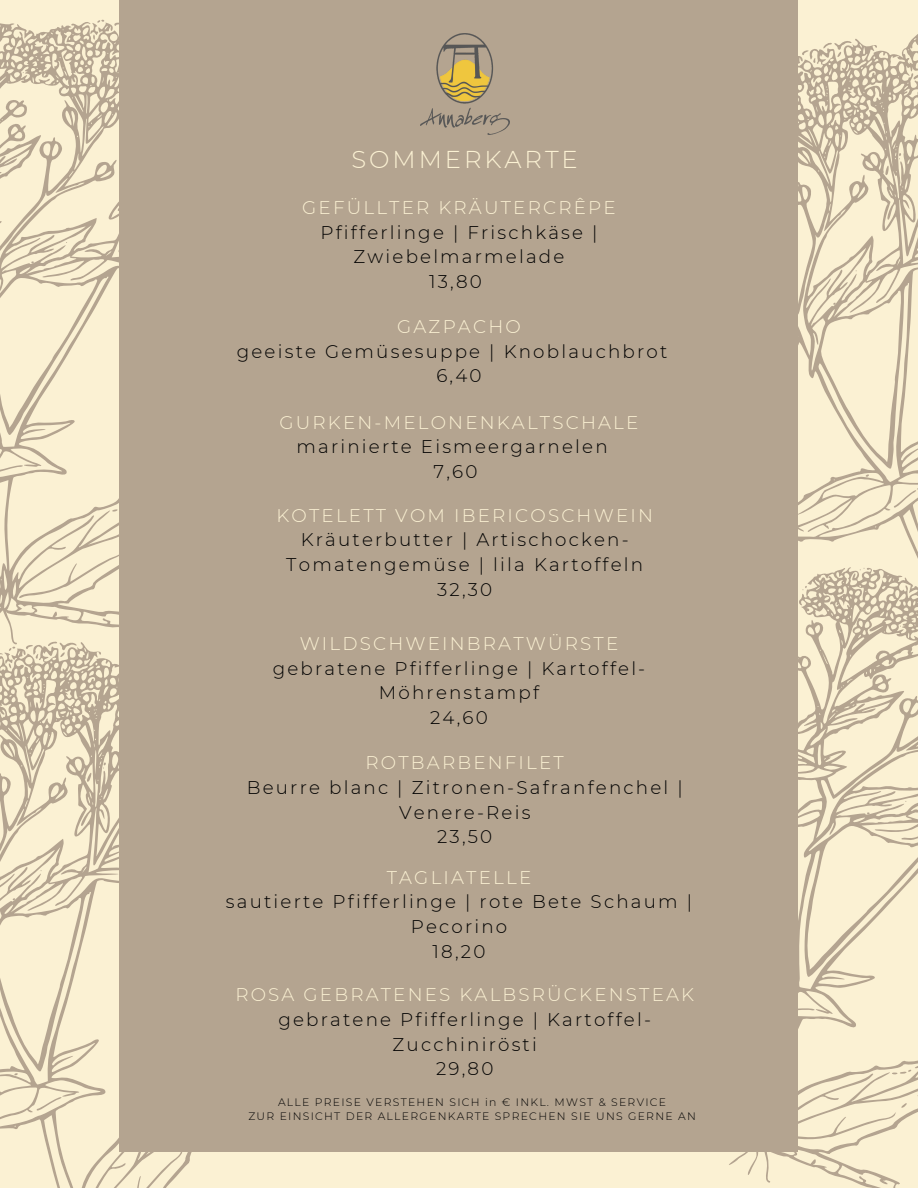
<style>
.page{position:relative;width:918px;height:1188px;background:#fff}
.page>*{position:absolute;margin:0;border:0;box-sizing:border-box;transform-origin:0 0}
.t1{font:300 24.3px "Montserrat";letter-spacing:.12em;color:#fbf1d3}
.t2{font:300 18.3px/24.8px "Montserrat";letter-spacing:.12em;color:#000;text-align:center}
.t3{font:300 18.3px "Montserrat";letter-spacing:.12em;color:#fbf1d3}
.t4{font:300 10.8px "Montserrat";letter-spacing:.12em;color:#000}
</style>
<div class="page">
<svg style="left:0;top:683px;width:319px;height:505px;background:#eadfc3"></svg>
<svg style="left:581px;top:712px;width:337px;height:476px;background:#efe4c7"></svg>
<svg style="left:0;top:0;width:120px;height:683px;background:#eadfc3"></svg>
<svg style="left:798px;top:0;width:120px;height:712px;background:#e6dabf"></svg>
<div style="left:120px;top:0;width:678px;height:1152px;background:#b4a490"></div>
<img style="left:420px;top:34px;width:89px;height:100px">
<p class="t1" style="left:352px;top:144px;width:228px">SOMMERKARTE</p>
<p class="t3" style="left:302px;top:196px;width:315px">GEFÜLLTER KRÄUTERCRÊPE</p>
<p class="t2" style="left:320px;top:220px;width:279px">Pfifferlinge | Frischkäse |<br>Zwiebelmarmelade</p>
<p class="t2" style="left:429px;top:269px;width:54px">13,80</p>
<p class="t3" style="left:397px;top:315px;width:125px">GAZPACHO</p>
<p class="t2" style="left:237px;top:339px;width:432px">geeiste Gemüsesuppe | Knoblauchbrot</p>
<p class="t2" style="left:436px;top:363px;width:47px">6,40</p>
<p class="t3" style="left:280px;top:411px;width:360px">GURKEN-MELONENKALTSCHALE</p>
<p class="t2" style="left:297px;top:434px;width:313px">marinierte Eismeergarnelen</p>
<p class="t2" style="left:434px;top:459px;width:45px">7,60</p>
<p class="t3" style="left:277px;top:504px;width:378px">KOTELETT VOM IBERICOSCHWEIN</p>
<p class="t2" style="left:286px;top:527px;width:358px">Kräuterbutter | Artischocken-<br>Tomatengemüse | lila Kartoffeln</p>
<p class="t2" style="left:437px;top:577px;width:57px">32,30</p>
<p class="t3" style="left:300px;top:632px;width:320px">WILDSCHWEINBRATWÜRSTE</p>
<p class="t2" style="left:273px;top:656px;width:374px">gebratene Pfifferlinge | Kartoffel-<br>Möhrenstampf</p>
<p class="t2" style="left:430px;top:705px;width:59px">24,60</p>
<p class="t3" style="left:366px;top:751px;width:200px">ROTBARBENFILET</p>
<p class="t2" style="left:247px;top:775px;width:437px">Beurre blanc | Zitronen-Safranfenchel |<br>Venere-Reis</p>
<p class="t2" style="left:437px;top:824px;width:57px">23,50</p>
<p class="t3" style="left:387px;top:866px;width:146px">TAGLIATELLE</p>
<p class="t2" style="left:226px;top:889px;width:468px">sautierte Pfifferlinge | rote Bete Schaum |<br>Pecorino</p>
<p class="t2" style="left:433px;top:939px;width:54px">18,20</p>
<p class="t3" style="left:235px;top:983px;width:460px">ROSA GEBRATENES KALBSRÜCKENSTEAK</p>
<p class="t2" style="left:278px;top:1007px;width:374px">gebratene Pfifferlinge | Kartoffel-<br>Zucchinirösti</p>
<p class="t2" style="left:436px;top:1056px;width:59px">29,80</p>
<p class="t4" style="left:278px;top:1095px;width:390px">ALLE PREISE VERSTEHEN SICH in € INKL. MWST &amp; SERVICE</p>
<p class="t4" style="left:248px;top:1110px;width:449px">ZUR EINSICHT DER ALLERGENKARTE SPRECHEN SIE UNS GERNE AN</p>
</div>
